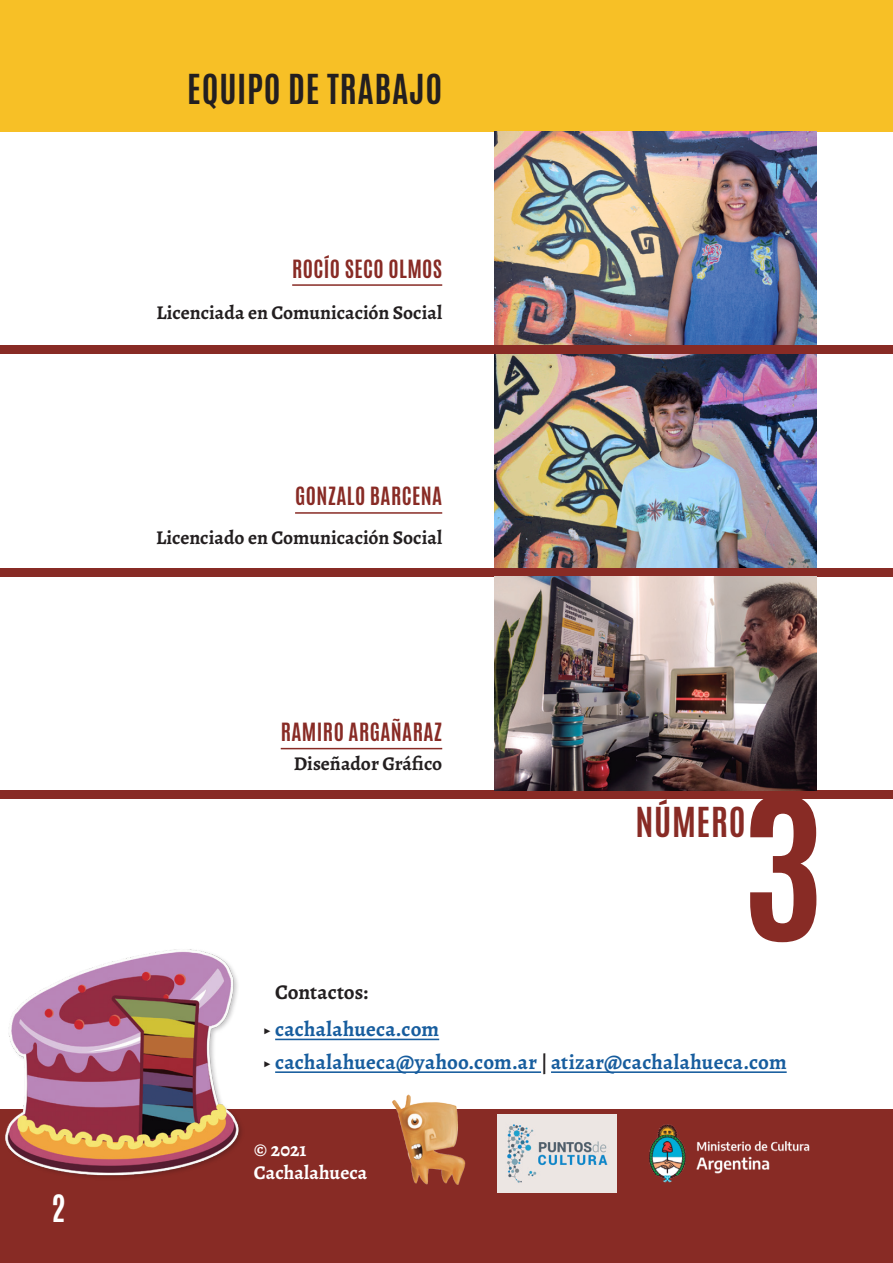
<style>
.page{position:relative;width:893px;height:1263px;background:#fff}
.page>*{position:absolute;margin:0;border:0;box-sizing:border-box;transform-origin:0 0}
.Subtitulo{font:700 34.5px "Antonio";letter-spacing:.02em;color:#231f20}
.Subtitulo-2{font:700 34.5px "Antonio";letter-spacing:.02em;color:#882b25}
.t1{font:700 31.5px "Antonio";color:#fff}
.t2{font:700 21px "Alegreya";letter-spacing:.015em;color:#175d9e}
.notas{font:700 21px "Antonio";letter-spacing:.02em;color:#882b25}
.Contenido_destacado{font:700 21px "Alegreya";color:#231f20}
.Contenido_destacado-2{font:700 19.5px "Alegreya";color:#231f20}
.Contenido_destacado-3{font:700 19.5px/23.4px "Alegreya";letter-spacing:.005em;color:#fff}
.notas-2{font:700 19.5px "Alegreya";color:#231f20}
.s1{font-weight:400;color:#231f20}
.s2{font-size:19.5px;color:#231f20}
</style>
<div class="page">
<div style="left:0;top:0;width:893px;height:131px;background:#f7c026"></div>
<svg style="left:750px;top:799px;width:66px;height:143px"></svg>
<hr style="left:292px;top:284px;width:150px;height:2px;background:#882b25">
<hr style="left:295px;top:512px;width:147px;height:2px;background:#882b25">
<hr style="left:281px;top:748px;width:161px;height:1px;background:#882b25">
<div style="left:0;top:1109px;width:893px;height:154px;background:#882b25"></div>
<img style="left:495px;top:354px;width:321px;height:214px">
<img style="left:495px;top:131px;width:321px;height:214px">
<hr style="left:275px;top:1039px;width:164px;height:1px;background:#175d9e">
<hr style="left:275px;top:1071px;width:266px;height:2px;background:#175d9e">
<hr style="left:551px;top:1071px;width:236px;height:2px;background:#175d9e">
<div style="left:0;top:345px;width:893px;height:9px;background:#882b25"></div>
<div style="left:0;top:568px;width:893px;height:8px;background:#882b25"></div>
<div style="left:0;top:791px;width:893px;height:8px;background:#882b25"></div>
<img style="left:392px;top:1094px;width:74px;height:91px">
<img style="left:497px;top:1114px;width:120px;height:78px">
<img style="left:649px;top:1124px;width:161px;height:59px">
<img style="left:495px;top:576px;width:321px;height:215px">
<img style="left:5px;top:949px;width:237px;height:229px">
<h2 class="t1" style="left:51px;top:1185px;width:16px">2</h2>
<p class="Subtitulo" style="left:187px;top:63px;width:256px">EQUIPO DE TRABAJO</p>
<p class="notas" style="left:292px;top:253px;width:152px">ROCÍO SECO OLMOS</p>
<p class="Contenido_destacado-2" style="left:157px;top:299px;width:287px">Licenciada en Comunicación Social</p>
<p class="notas" style="left:295px;top:481px;width:149px">GONZALO BARCENA</p>
<p class="Contenido_destacado-2" style="left:156px;top:524px;width:288px">Licenciado en Comunicación Social</p>
<p class="notas" style="left:281px;top:716px;width:163px">RAMIRO ARGAÑARAZ</p>
<p class="notas-2" style="left:294px;top:750px;width:150px">Diseñador Gráfico</p>
<p class="Subtitulo-2" style="left:635px;top:796px;width:112px">NÚMERO</p>
<p class="Contenido_destacado" style="left:275px;top:977px;width:94px">Contactos:</p>
<p class="t2" style="left:262px;top:1014px;width:178px"><span class="s1">▶</span> cachalahueca.com</p>
<p class="t2" style="left:262px;top:1047px;width:526px"><span class="s1">▶</span> cachalahueca@yahoo.com.ar <span class="s2">|</span> atizar@cachalahueca.com</p>
<p class="Contenido_destacado-3" style="left:254px;top:1137px;width:115px">© 2021<br>Cachalahueca</p>
</div>
